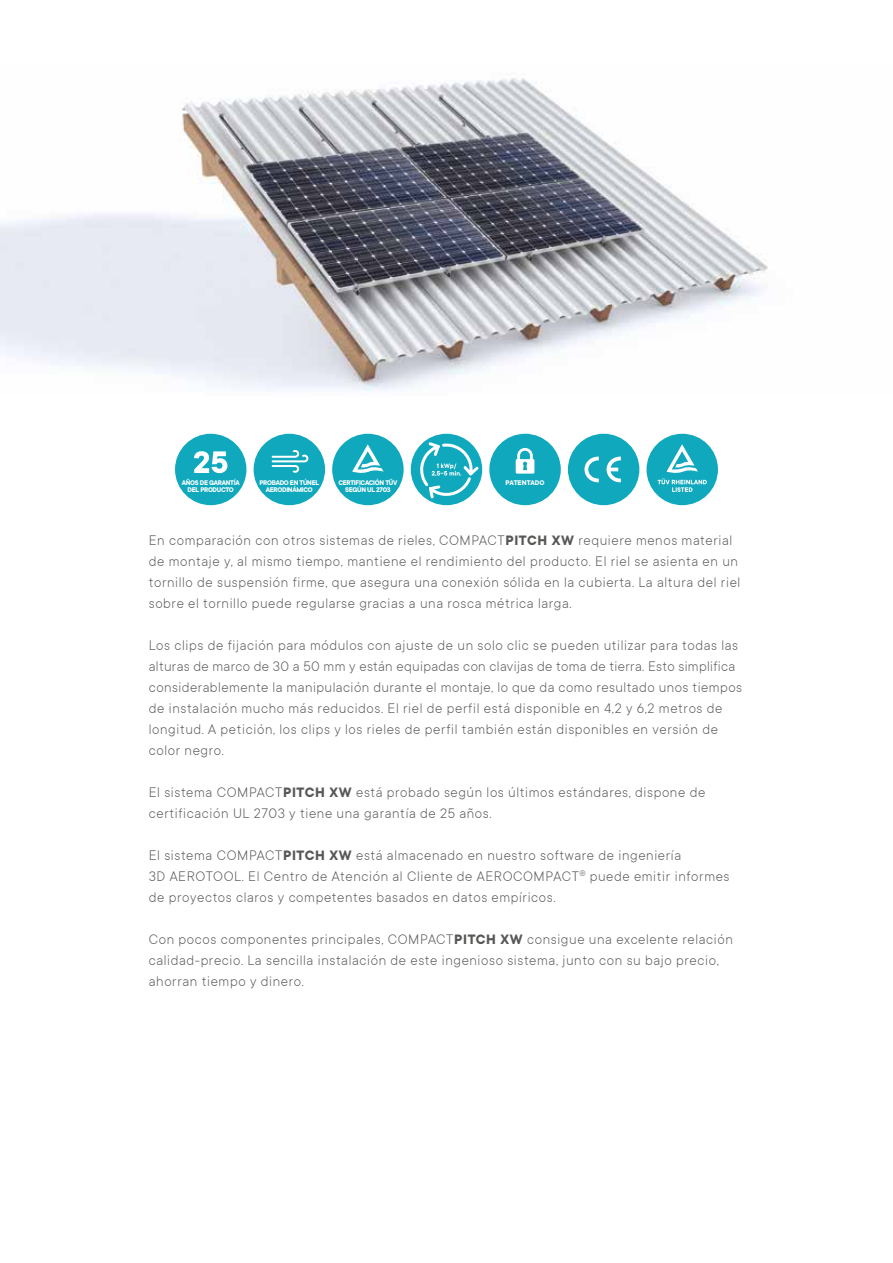
<style>
.page{position:relative;width:893px;height:1263px;background:#fff}
.page>*{position:absolute;margin:0;border:0;box-sizing:border-box;transform-origin:0 0}
.t1{font:300 15px/21px "TT Commons";letter-spacing:.04em;color:#575756}
.t2{font:700 7.5px/7.5px "TT Commons";letter-spacing:-.04em;color:#fff;text-align:center}
.t3{font:700 7.5px "TT Commons";color:#fff}
.s1{font-weight:700}
</style>
<div class="page">
<img style="left:0;top:78px;width:768px;height:314px">
<div style="left:568px;top:434px;width:71px;height:71px;background:#0fa8bd;border-radius:50%"></div>
<svg style="left:584px;top:457px;width:15px;height:25px"></svg>
<svg style="left:607px;top:457px;width:14px;height:25px"></svg>
<div style="left:411px;top:434px;width:71px;height:71px;background:#0fa8bd;border-radius:50%"></div>
<svg style="left:421px;top:440px;width:60px;height:66px"></svg>
<div style="left:646px;top:434px;width:72px;height:71px;background:#0fa8bd;border-radius:50%"></div>
<svg style="left:657px;top:444px;width:50px;height:48px"></svg>
<div style="left:175px;top:434px;width:71px;height:71px;background:#0fa8bd;border-radius:50%"></div>
<svg style="left:194px;top:451px;width:33px;height:22px"></svg>
<div style="left:254px;top:434px;width:71px;height:71px;background:#0fa8bd;border-radius:50%"></div>
<svg style="left:272px;top:450px;width:36px;height:23px"></svg>
<div style="left:332px;top:434px;width:72px;height:71px;background:#0fa8bd;border-radius:50%"></div>
<svg style="left:352px;top:444px;width:32px;height:29px"></svg>
<div style="left:489px;top:434px;width:72px;height:71px;background:#0fa8bd;border-radius:50%"></div>
<svg style="left:516px;top:448px;width:18px;height:26px"></svg>
<p class="t2" style="left:182px;top:479px;width:59px">AÑOS DE GARANTÍA<br>DEL PRODUCTO</p>
<p class="t2" style="left:259px;top:479px;width:61px">PROBADO EN TÚNEL<br>AERODINÁMICO</p>
<p class="t2" style="left:338px;top:479px;width:61px">CERTIFICACIÓN TÜV<br>SEGÚN UL 2703</p>
<p class="t3" style="left:506px;top:478px;width:40px">PATENTADO</p>
<p class="t1" style="left:149px;top:530px;width:593px">En comparación con otros sistemas de rieles, COMPACT<span class="s1">PITCH XW</span> requiere menos material de montaje y, al mismo tiempo, mantiene el rendimiento del producto. El riel se asienta en un tornillo de suspensión firme, que asegura una conexión sólida en la cubierta. La altura del riel sobre el tornillo puede regularse gracias a una rosca métrica larga.</p>
<p class="t1" style="left:149px;top:635px;width:595px">Los clips de fijación para módulos con ajuste de un solo clic se pueden utilizar para todas las alturas de marco de 30 a 50 mm y están equipadas con clavijas de toma de tierra. Esto simplifica considerablemente la manipulación durante el montaje, lo que da como resultado unos tiempos de instalación mucho más reducidos. El riel de perfil está disponible en 4,2 y 6,2 metros de longitud. A petición, los clips y los rieles de perfil también están disponibles en versión de color negro.</p>
<p class="t1" style="left:149px;top:782px;width:558px">El sistema COMPACT<span class="s1">PITCH XW</span> está probado según los últimos estándares, dispone de certificación UL 2703 y tiene una garantía de 25 años.</p>
<p class="t1" style="left:149px;top:845px;width:582px">El sistema COMPACT<span class="s1">PITCH XW</span> está almacenado en nuestro software de ingeniería<br>3D AEROTOOL. El Centro de Atención al Cliente de AEROCOMPACT<sup>®</sup> puede emitir informes de proyectos claros y competentes basados en datos empíricos.</p>
<p class="t1" style="left:149px;top:929px;width:585px">Con pocos componentes principales, COMPACT<span class="s1">PITCH XW</span> consigue una excelente relación calidad-precio. La sencilla instalación de este ingenioso sistema, junto con su bajo precio, ahorran tiempo y dinero.</p>
</div>
